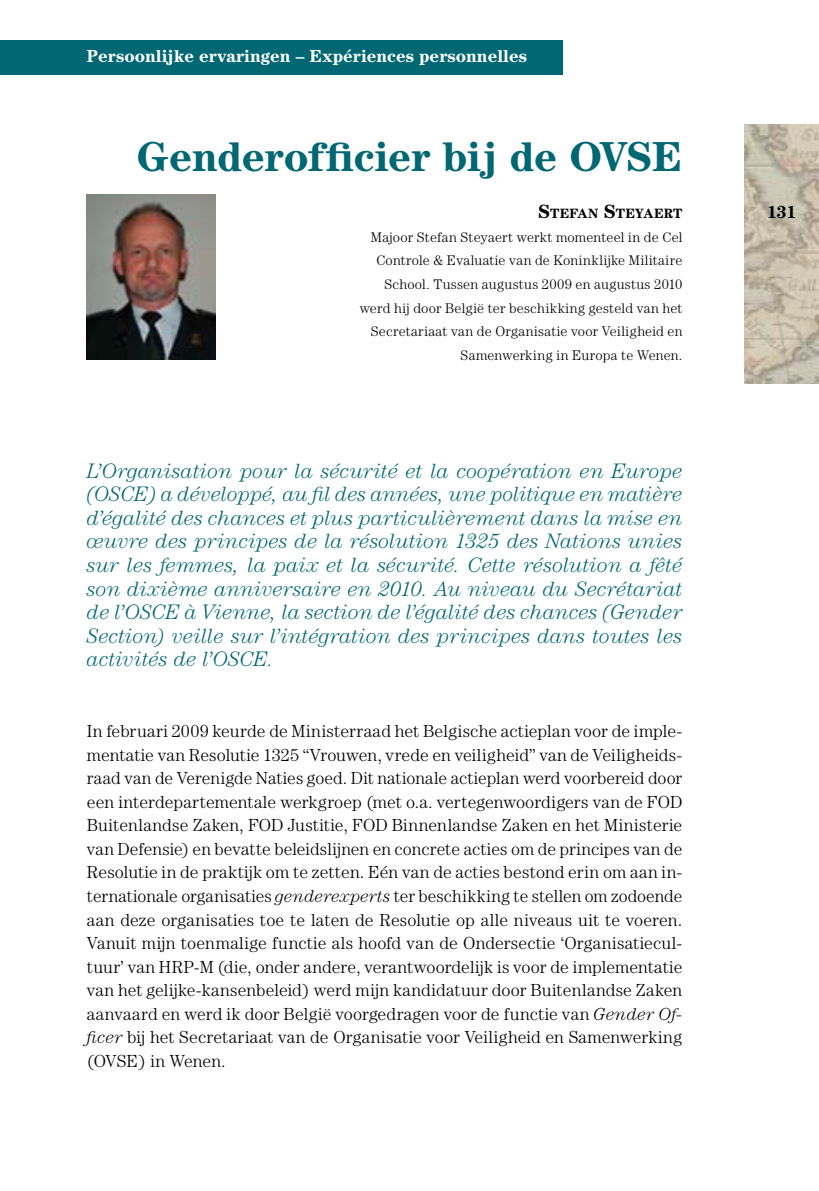
<style>
.page{position:relative;width:819px;height:1191px;background:#fff}
.page>*{position:absolute;margin:0;border:0;box-sizing:border-box;transform-origin:0 0}
.t1{font:700 42px "Century Std";letter-spacing:-.015em;color:#006773}
.t2{font:italic 300 21px/23.6px "Century Std";color:#006773;text-align:justify}
.t3{font:300 17.5px/23.6px "Century Std";color:#000;text-align:justify}
.t4{font:700 17.5px "Century Std";color:#fff}
.t5{font:700 17.5px "Century Std";color:#000}
.t6{font:300 14px/23.6px "Century Std";letter-spacing:.015em;color:#000;text-align:right}
.t7{font:700 13.47px "Century Std";letter-spacing:.005em;color:#000}
.s1{font-size:19.25px}
.s2{font-style:italic}
</style>
<div class="page">
<img style="left:744px;top:124px;width:75px;height:259px">
<div style="left:0;top:40px;width:562px;height:34px;background:#006773"></div>
<img style="left:87px;top:195px;width:128px;height:165px">
<p class="t4" style="left:87px;top:45px;width:442px">Persoonlijke ervaringen – Expériences personnelles</p>
<h1 class="t1" style="left:136px;top:132px;width:547px">Genderofficier bij de OVSE</h1>
<p class="t7" style="left:538px;top:206px;width:146px"><span class="s1">S</span>TEFAN <span class="s1">S</span>TEYAERT</p>
<p class="t6" style="left:359px;top:225px;width:324px">Majoor Stefan Steyaert werkt momenteel in de Cel Controle &amp; Evaluatie van de Koninklijke Militaire School. Tussen augustus 2009 en augustus 2010 werd hij door België ter beschikking gesteld van het Secretariaat van de Organisatie voor Veiligheid en Samenwerking in Europa te Wenen.</p>
<p class="t2" style="left:87px;top:458px;width:597px">L’Organisation pour la sécurité et la coopération en Europe (OSCE) a développé, au fil des années, une politique en matière d’égalité des chances et plus particulièrement dans la mise en œuvre des principes de la résolution 1325 des Nations unies sur les femmes, la paix et la sécurité. Cette résolution a fêté son dixième anniversaire en 2010. Au niveau du Secrétariat de l’OSCE à Vienne, la section de l’égalité des chances (Gender Section) veille sur l’intégration des principes dans toutes les activités de l’OSCE.</p>
<p class="t3" style="left:87px;top:719px;width:597px">In februari 2009 keurde de Ministerraad het Belgische actieplan voor de imple&shy;mentatie van Resolutie 1325 “Vrouwen, vrede en veiligheid” van de Veiligheids&shy;raad van de Verenigde Naties goed. Dit nationale actieplan werd voorbereid door een interdepartementale werkgroep (met o.a. vertegenwoordigers van de FOD Buitenlandse Zaken, FOD Justitie, FOD Binnenlandse Zaken en het Ministerie van Defensie) en bevatte beleidslijnen en concrete acties om de principes van de Resolutie in de praktijk om te zetten. Eén van de acties bestond erin om aan in&shy;ternationale organisaties <span class="s2">genderexperts</span> ter beschikking te stellen om zodoende aan deze organisaties toe te laten de Resolutie op alle niveaus uit te voeren.<br>Vanuit mijn toenmalige functie als hoofd van de Ondersectie ‘Organisatiecul&shy;tuur’ van HRP-M (die, onder andere, verantwoordelijk is voor de implementatie van het gelijke-kansenbeleid) werd mijn kandidatuur door Buitenlandse Zaken aanvaard en werd ik door België voorgedragen voor de functie van <span class="s2">Gender Of&shy;ficer</span> bij het Secretariaat van de Organisatie voor Veiligheid en Samenwerking (OVSE) in Wenen.</p>
<p class="t5" style="left:767px;top:202px;width:31px">131</p>
</div>
